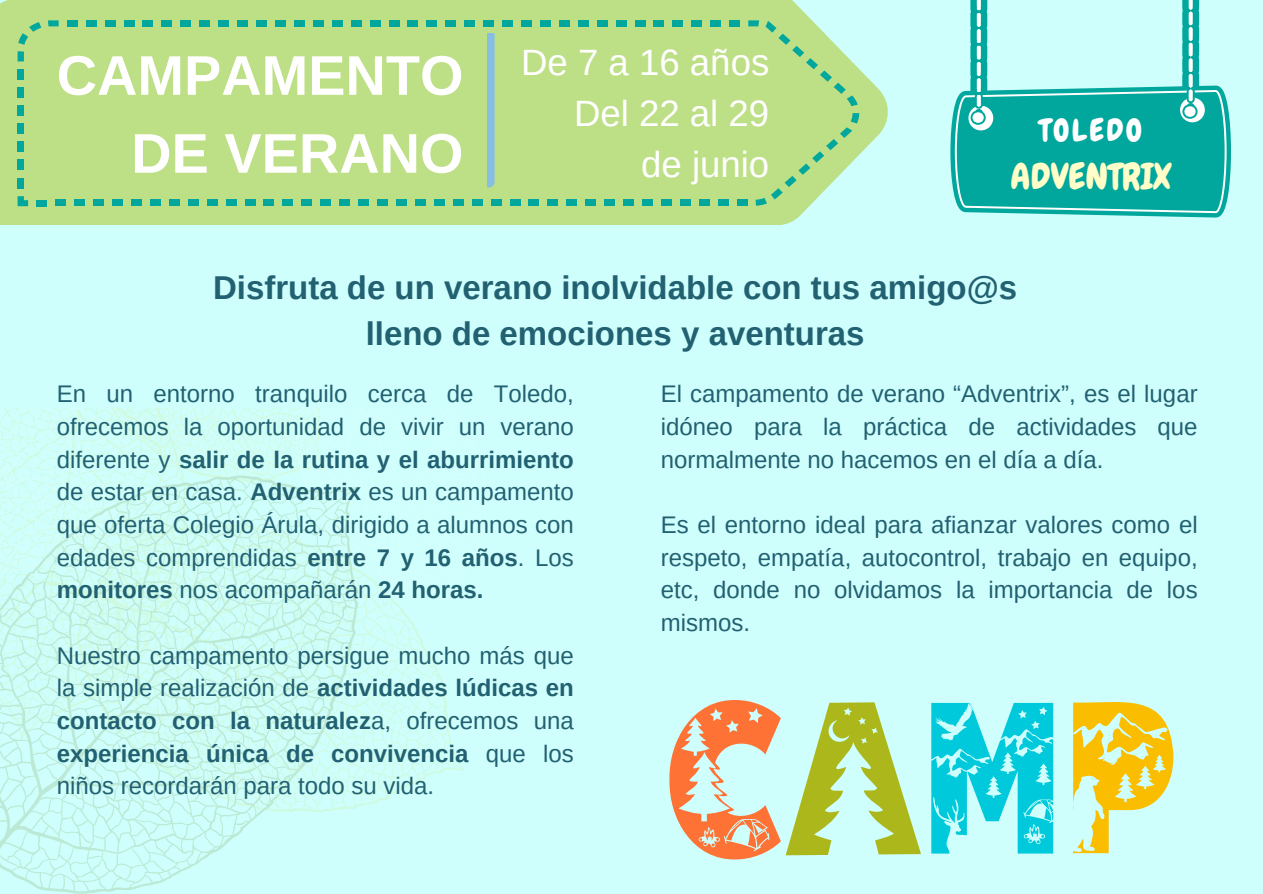
<style>
.page{position:relative;width:1263px;height:894px;background:#fff}
.page>*{position:absolute;margin:0;border:0;box-sizing:border-box;transform-origin:0 0}
.t1{font:700 55.95px/77.8px "Arimo";color:#fff;text-align:right}
.t2{font:36.6px/50.6px "Arimo";color:#fff;text-align:right}
.t3{font:36px "Chewy";letter-spacing:.005em;color:#fffec8}
.t4{font:700 33px/46.2px "Arimo";color:#226172;text-align:center}
.t5{font:31.05px "Chewy";letter-spacing:.075em;color:#fff}
.t6{font:24px/32.7px "Arimo";color:#226172;text-align:justify}
.s1{font-weight:700}
</style>
<div class="page">
<div style="left:0;top:0;width:1263px;height:893px;background:#cffffc"></div>
<div style="left:0;top:0;width:888px;height:225px;background:#bddf85"></div>
<div style="left:18px;top:123px;width:6px;height:10px;background:#01a79c"></div>
<div style="left:18px;top:141px;width:6px;height:10px;background:#01a79c"></div>
<div style="left:18px;top:159px;width:6px;height:10px;background:#01a79c"></div>
<div style="left:18px;top:69px;width:6px;height:10px;background:#01a79c"></div>
<div style="left:18px;top:87px;width:6px;height:10px;background:#01a79c"></div>
<div style="left:18px;top:105px;width:6px;height:10px;background:#01a79c"></div>
<svg style="left:18px;top:22px;width:23px;height:23px"></svg>
<div style="left:18px;top:51px;width:6px;height:10px;background:#01a79c"></div>
<div style="left:86px;top:20px;width:10px;height:6px;background:#01a79c"></div>
<div style="left:67px;top:20px;width:11px;height:6px;background:#01a79c"></div>
<svg style="left:48px;top:20px;width:11px;height:6px"></svg>
<div style="left:143px;top:20px;width:10px;height:6px;background:#01a79c"></div>
<div style="left:124px;top:20px;width:10px;height:6px;background:#01a79c"></div>
<div style="left:105px;top:20px;width:10px;height:6px;background:#01a79c"></div>
<div style="left:199px;top:20px;width:11px;height:6px;background:#01a79c"></div>
<div style="left:181px;top:20px;width:10px;height:6px;background:#01a79c"></div>
<div style="left:162px;top:20px;width:10px;height:6px;background:#01a79c"></div>
<div style="left:256px;top:20px;width:11px;height:6px;background:#01a79c"></div>
<div style="left:237px;top:20px;width:11px;height:6px;background:#01a79c"></div>
<div style="left:218px;top:20px;width:11px;height:6px;background:#01a79c"></div>
<div style="left:313px;top:20px;width:10px;height:6px;background:#01a79c"></div>
<div style="left:294px;top:20px;width:11px;height:6px;background:#01a79c"></div>
<div style="left:275px;top:20px;width:11px;height:6px;background:#01a79c"></div>
<div style="left:370px;top:20px;width:10px;height:6px;background:#01a79c"></div>
<div style="left:351px;top:20px;width:10px;height:6px;background:#01a79c"></div>
<div style="left:332px;top:20px;width:11px;height:6px;background:#01a79c"></div>
<div style="left:427px;top:20px;width:10px;height:6px;background:#01a79c"></div>
<div style="left:408px;top:20px;width:10px;height:6px;background:#01a79c"></div>
<div style="left:389px;top:20px;width:10px;height:6px;background:#01a79c"></div>
<div style="left:483px;top:20px;width:11px;height:6px;background:#01a79c"></div>
<div style="left:464px;top:20px;width:11px;height:6px;background:#01a79c"></div>
<div style="left:446px;top:20px;width:10px;height:6px;background:#01a79c"></div>
<div style="left:540px;top:20px;width:11px;height:6px;background:#01a79c"></div>
<div style="left:521px;top:20px;width:11px;height:6px;background:#01a79c"></div>
<div style="left:502px;top:20px;width:11px;height:6px;background:#01a79c"></div>
<div style="left:597px;top:20px;width:10px;height:6px;background:#01a79c"></div>
<div style="left:578px;top:20px;width:10px;height:6px;background:#01a79c"></div>
<div style="left:559px;top:20px;width:11px;height:6px;background:#01a79c"></div>
<div style="left:654px;top:20px;width:10px;height:6px;background:#01a79c"></div>
<div style="left:635px;top:20px;width:10px;height:6px;background:#01a79c"></div>
<div style="left:616px;top:20px;width:10px;height:6px;background:#01a79c"></div>
<div style="left:710px;top:20px;width:11px;height:6px;background:#01a79c"></div>
<div style="left:691px;top:20px;width:11px;height:6px;background:#01a79c"></div>
<div style="left:673px;top:20px;width:10px;height:6px;background:#01a79c"></div>
<svg style="left:748px;top:20px;width:11px;height:6px"></svg>
<div style="left:729px;top:20px;width:11px;height:6px;background:#01a79c"></div>
<svg style="left:765px;top:21px;width:93px;height:85px;background:#b4e096"></svg>
<div style="left:737px;top:200px;width:10px;height:6px;background:#01a79c"></div>
<svg style="left:756px;top:113px;width:103px;height:93px;background:#b5e095"></svg>
<div style="left:680px;top:200px;width:11px;height:6px;background:#01a79c"></div>
<div style="left:699px;top:200px;width:11px;height:6px;background:#01a79c"></div>
<div style="left:718px;top:200px;width:10px;height:6px;background:#01a79c"></div>
<div style="left:623px;top:200px;width:11px;height:6px;background:#01a79c"></div>
<div style="left:642px;top:200px;width:11px;height:6px;background:#01a79c"></div>
<div style="left:661px;top:200px;width:11px;height:6px;background:#01a79c"></div>
<div style="left:567px;top:200px;width:10px;height:6px;background:#01a79c"></div>
<div style="left:585px;top:200px;width:11px;height:6px;background:#01a79c"></div>
<div style="left:604px;top:200px;width:11px;height:6px;background:#01a79c"></div>
<div style="left:510px;top:200px;width:10px;height:6px;background:#01a79c"></div>
<div style="left:529px;top:200px;width:10px;height:6px;background:#01a79c"></div>
<div style="left:548px;top:200px;width:10px;height:6px;background:#01a79c"></div>
<div style="left:453px;top:200px;width:11px;height:6px;background:#01a79c"></div>
<div style="left:472px;top:200px;width:10px;height:6px;background:#01a79c"></div>
<div style="left:491px;top:200px;width:10px;height:6px;background:#01a79c"></div>
<div style="left:396px;top:200px;width:11px;height:6px;background:#01a79c"></div>
<div style="left:415px;top:200px;width:11px;height:6px;background:#01a79c"></div>
<div style="left:434px;top:200px;width:11px;height:6px;background:#01a79c"></div>
<div style="left:339px;top:200px;width:11px;height:6px;background:#01a79c"></div>
<div style="left:358px;top:200px;width:11px;height:6px;background:#01a79c"></div>
<div style="left:377px;top:200px;width:11px;height:6px;background:#01a79c"></div>
<div style="left:283px;top:200px;width:10px;height:6px;background:#01a79c"></div>
<div style="left:302px;top:200px;width:10px;height:6px;background:#01a79c"></div>
<div style="left:320px;top:200px;width:11px;height:6px;background:#01a79c"></div>
<div style="left:226px;top:200px;width:10px;height:6px;background:#01a79c"></div>
<div style="left:245px;top:200px;width:10px;height:6px;background:#01a79c"></div>
<div style="left:264px;top:200px;width:10px;height:6px;background:#01a79c"></div>
<div style="left:169px;top:200px;width:11px;height:6px;background:#01a79c"></div>
<div style="left:188px;top:200px;width:11px;height:6px;background:#01a79c"></div>
<div style="left:207px;top:200px;width:10px;height:6px;background:#01a79c"></div>
<div style="left:112px;top:200px;width:11px;height:6px;background:#01a79c"></div>
<div style="left:131px;top:200px;width:11px;height:6px;background:#01a79c"></div>
<div style="left:150px;top:200px;width:11px;height:6px;background:#01a79c"></div>
<div style="left:56px;top:200px;width:10px;height:6px;background:#01a79c"></div>
<div style="left:74px;top:200px;width:11px;height:6px;background:#01a79c"></div>
<div style="left:93px;top:200px;width:11px;height:6px;background:#01a79c"></div>
<div style="left:37px;top:200px;width:10px;height:6px;background:#01a79c"></div>
<svg style="left:18px;top:196px;width:10px;height:10px"></svg>
<div style="left:18px;top:178px;width:6px;height:10px;background:#01a79c"></div>
<svg style="left:488px;top:33px;width:7px;height:154px"></svg>
<svg style="left:950px;top:99px;width:280px;height:118px"></svg>
<svg style="left:955px;top:0;width:271px;height:213px"></svg>
<svg style="left:669px;top:700px;width:252px;height:160px"></svg>
<svg style="left:931px;top:702px;width:123px;height:151px"></svg>
<svg style="left:1073px;top:702px;width:100px;height:150px"></svg>
<svg style="left:359px;top:603px;width:106px;height:203px"></svg>
<svg style="left:0;top:603px;width:359px;height:290px"></svg>
<svg style="left:0;top:407px;width:396px;height:196px"></svg>
<h1 class="t1" style="left:57px;top:37px;width:408px">CAMPAMENTO<br>DE VERANO</h1>
<h2 class="t2" style="left:521px;top:38px;width:250px">De 7 a 16 años<br>Del 22 al 29<br>de junio</h2>
<p class="t5" style="left:1039px;top:111px;width:105px">TOLEDO</p>
<h3 class="t3" style="left:1011px;top:154px;width:162px">ADVENTRIX</h3>
<h3 class="t4" style="left:213px;top:264px;width:806px">Disfruta de un verano inolvidable con tus amigo@s lleno de emociones y aventuras</h3>
<p class="t6" style="left:57px;top:378px;width:519px">En un entorno tranquilo cerca de Toledo, ofrecemos la oportunidad de vivir un verano diferente y <span class="s1">salir de la rutina y el aburrimiento </span>de estar en casa. <span class="s1">Adventrix</span> es un campamento que oferta Colegio Árula, dirigido a alumnos con edades comprendidas <span class="s1">entre 7 y 16 años</span>. Los <span class="s1">monitores</span> nos acompañarán <span class="s1">24 horas.</span></p>
<p class="t6" style="left:57px;top:639px;width:519px">Nuestro campamento persigue mucho más que la simple realización de <span class="s1">actividades lúdicas en contacto con la naturalez</span>a, ofrecemos una <span class="s1">experiencia única de convivencia</span> que los niños recordarán para todo su vida.</p>
<p class="t6" style="left:661px;top:378px;width:538px">El campamento de verano “Adventrix”, es el lugar idóneo para la práctica de actividades que normalmente no hacemos en el día a día.</p>
<p class="t6" style="left:661px;top:508px;width:538px">Es el entorno ideal para afianzar valores como el respeto, empatía, autocontrol, trabajo en equipo, etc, donde no olvidamos la importancia de los mismos.</p>
</div>
